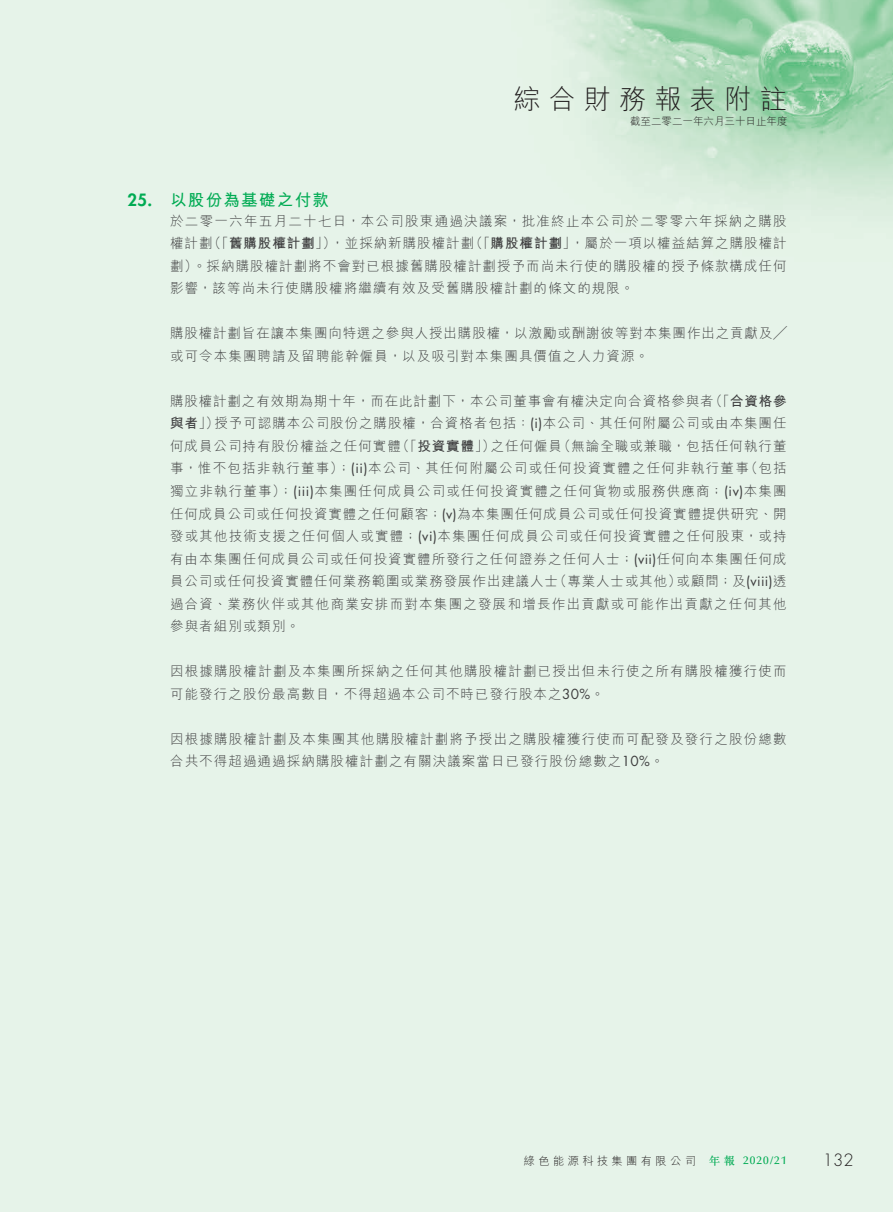
<style>
.page{position:relative;width:893px;height:1212px;background:#fff}
.page>*{position:absolute;margin:0;border:0;box-sizing:border-box;transform-origin:0 0}
.t1{font:300 27px "M Hei HK";letter-spacing:.3em;color:#231f20}
.t2{font:700 16.5px "M Hei HK";letter-spacing:.08em;color:#00ab53}
.t3{font:300 16.5px "Futura Std";color:#231f20}
.t4{font:800 16.5px "Futura Std";color:#00ab53}
.t5{font:300 13.5px/22.5px "M Hei HK";letter-spacing:.08em;color:#3e3e3f}
.t6{font:700 13.5px "M Hei HK";letter-spacing:.07em;color:#3e3e3f}
.t7{font:300 11.25px "M Hei HK";letter-spacing:.3em;color:#231f20}
.t8{font:500 11.25px "Optima LT Std";letter-spacing:.1em;color:#00ab53}
.t9{font:500 11.25px "M Sung HK";color:#00ab53}
.t10{font:300 10.5px "M Hei HK";color:#231f20}
.s1{font-weight:300}
.s2{font-family:"Futura Std";font-weight:400}
.s3{font-weight:700}
</style>
<div class="page">
<div style="left:1px;top:0;width:892px;height:1212px;background:#e6f3e9"></div>
<h1 class="t1" style="left:514px;top:80px;width:274px">綜合財務報表附註</h1>
<p class="t10" style="left:630px;top:114px;width:159px">截至二零二一年六月三十日止年度</p>
<p class="t4" style="left:128px;top:190px;width:26px">25.</p>
<p class="t2" style="left:170px;top:188px;width:160px">以股份為基礎之付款</p>
<p class="t5" style="left:170px;top:209px;width:618px;text-align:right">於二零一六年五月二十七日，本公司股東通過決議案，批准終止本公司於二零零六年採納之購股，屬於一項以權益結算之購股權計</p>
<p class="t6" style="left:208px;top:234px;width:129px"><span class="s1">（「</span>舊購股權計劃<span class="s1">」）</span></p>
<p class="t6" style="left:470px;top:234px;width:108px"><span class="s1">（「</span>購股權計劃<span class="s1">」</span></p>
<p class="t5" style="left:331px;top:232px;width:145px">，並採納新購股權計劃</p>
<p class="t5" style="left:170px;top:232px;width:618px">權計劃<br>劃）。採納購股權計劃將不會對已根據舊購股權計劃授予而尚未行使的購股權的授予條款構成任何影響，該等尚未行使購股權將繼續有效及受舊購股權計劃的條文的規限。</p>
<p class="t5" style="left:170px;top:322px;width:618px">購股權計劃旨在讓本集團向特選之參與人授出購股權，以激勵或酬謝彼等對本集團作出之貢獻及╱或可令本集團聘請及留聘能幹僱員，以及吸引對本集團具價值之人力資源。</p>
<p class="t6" style="left:709px;top:391px;width:79px"><span class="s1">（「</span>合資格參</p>
<p class="t5" style="left:214px;top:389px;width:574px;text-indent:-44px">購股權計劃之有效期為期十年，而在此計劃下，本公司董事會有權決定向合資格參與者<br>授予可認購本公司股份之購股權，合資格者包括： <span class="s2">)i(</span> 本公司、其任何附屬公司或由本集團任</p>
<p class="t6" style="left:170px;top:414px;width:51px">與者<span class="s1">」）</span></p>
<p class="t5" style="left:396px;top:434px;width:101px">（「<span class="s3">投資實體</span>」）</p>
<p class="t5" style="left:557px;top:434px;width:231px">（無論全職或兼職，包括任何執行董</p>
<p class="t5" style="left:170px;top:434px;width:232px">何成員公司持有股份權益之任何實體</p>
<p class="t5" style="left:491px;top:434px;width:73px">之任何僱員</p>
<p class="t5" style="left:170px;top:457px;width:580px">事，惟不包括非執行董事）；<span class="s2">(ii)</span>本公司、其任何附屬公司或任何投資實體之任何非執行董事</p>
<p class="t5" style="left:170px;top:479px;width:618px">獨立非執行董事）；<span class="s2">(iii)</span>本集團任何成員公司或任何投資實體之任何貨物或服務供應商；<span class="s2">(iv)</span>本集團</p>
<p class="t5" style="left:170px;top:502px;width:618px">任何成員公司或任何投資實體之任何顧客；<span class="s2">( )v</span> 為本集團任何成員公司或任何投資實體提供研究、開</p>
<p class="t5" style="left:170px;top:524px;width:618px">發或其他技術支援之任何個人或實體；<span class="s2">(vi)</span>本集團任何成員公司或任何投資實體之任何股東，或持</p>
<p class="t5" style="left:170px;top:547px;width:618px">有由本集團任何成員公司或任何投資實體所發行之任何證券之任何人士；<span class="s2">(vii)</span>任何向本集團任何成</p>
<p class="t5" style="left:677px;top:569px;width:112px">或顧問；及<span class="s2">(viii</span> 透<span class="s2">)</span></p>
<p class="t5" style="left:744px;top:457px;width:44px">（包括</p>
<p class="t5" style="left:553px;top:569px;width:129px">（專業人士或其他）</p>
<p class="t5" style="left:170px;top:569px;width:618px">員公司或任何投資實體任何業務範圍或業務發展作出建議人士<br>過合資、業務伙伴或其他商業安排而對本集團之發展和增長作出貢獻或可能作出貢獻之任何其他參與者組別或類別。</p>
<p class="t5" style="left:170px;top:659px;width:618px">因根據購股權計劃及本集團所採納之任何其他購股權計劃已授出但未行使之所有購股權獲行使而可能發行之股份最高數目，不得超過本公司不時已發行股本之<span class="s2">30%</span>。</p>
<p class="t5" style="left:170px;top:727px;width:618px">因根據購股權計劃及本集團其他購股權計劃將予授出之購股權獲行使而可配發及發行之股份總數合共不得超過通過採納購股權計劃之有關決議案當日已發行股份總數之<span class="s2">10%</span>。</p>
<p class="t7" style="left:524px;top:1153px;width:174px">綠色能源科技集團有限公司</p>
<p class="t9" style="left:709px;top:1153px;width:27px">年報</p>
<p class="t8" style="left:743px;top:1154px;width:45px">2020/21</p>
<p class="t3" style="left:823px;top:1150px;width:32px">132</p>
</div>
